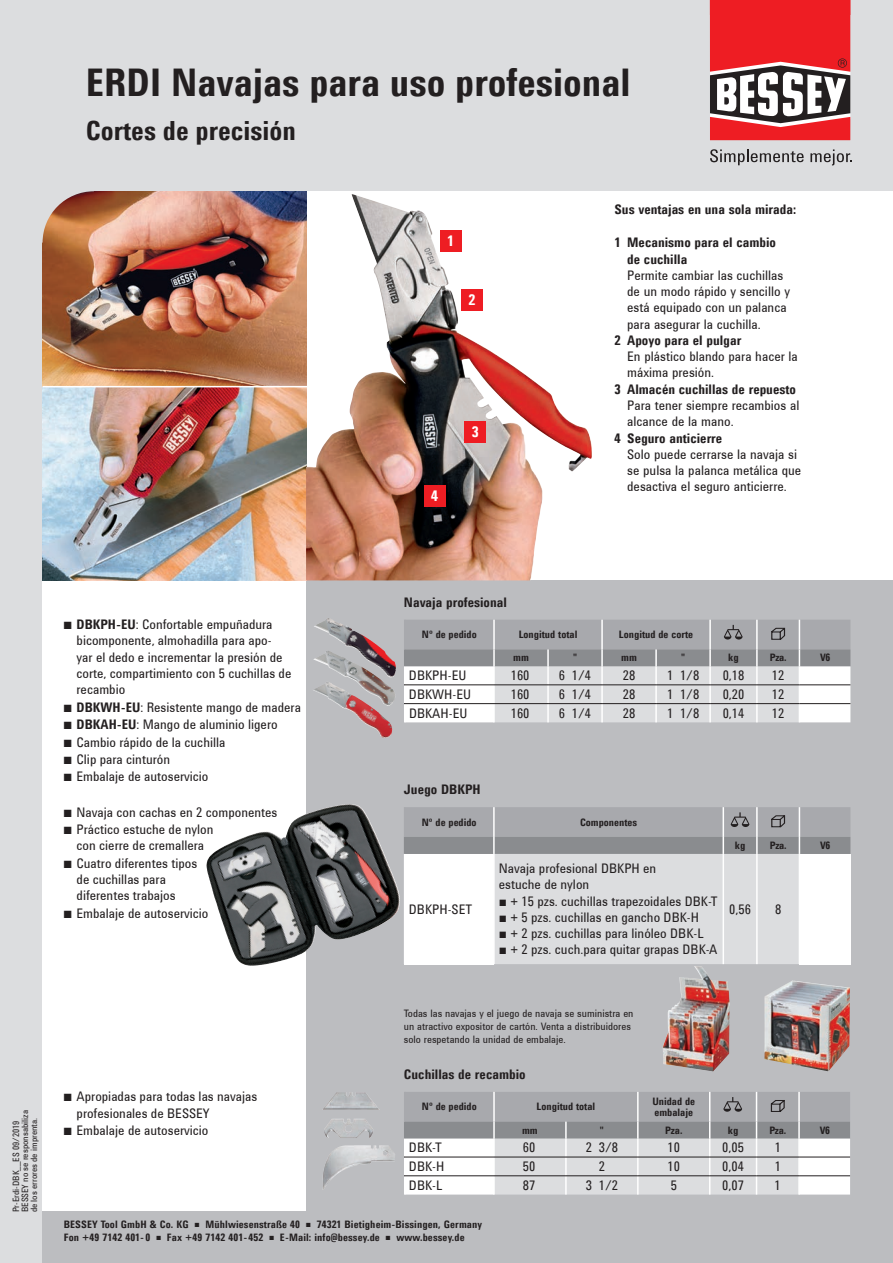
<style>
.page{position:relative;width:893px;height:1263px;background:#dcdddf}
.page>*{position:absolute;margin:0;border:0;box-sizing:border-box;transform-origin:0 0}
.t1{font:700 39px "Utah WGL Cond";color:#231f20}
.t2{font:700 27px "Utah WGL Cond";color:#231f20}
.t3{font:700 15px "Utah WGL Cond";color:#fff}
.Copy{font:13.5px/16.2px "Utah WGL Cond";color:#231f20}
.Copy_Head{font:700 13.5px "Utah WGL Cond";color:#231f20}
.Copy-2{font:700 13.5px "Utah WGL Cond";color:#231f20}
.Copy-3{font:700 10.5px "Utah WGL Cond";letter-spacing:.01em;color:#231f20}
.Copy_Head-2{font:10.5px/12.6px "Utah WGL Cond";color:#231f20}
.Copy_Head-3{font:700 10.5px "Utah WGL Cond";color:#231f20}
.Bullet{font:9px "Utah WGL Cond";color:#231f20}
.s1{font-weight:700}
</style>
<div class="page">
<div style="left:43px;top:191px;width:850px;height:1072px;background:#fff"></div>
<div style="left:306px;top:580px;width:587px;height:683px;background:#bcbdc0"></div>
<img style="left:43px;top:387px;width:263px;height:193px">
<img style="left:43px;top:191px;width:263px;height:195px">
<div style="left:43px;top:1212px;width:850px;height:51px;background:#bcbdc0"></div>
<img style="left:306px;top:194px;width:237px;height:386px">
<div style="left:440px;top:230px;width:21px;height:21px;background:#ee1d23"></div>
<div style="left:461px;top:289px;width:21px;height:22px;background:#ee1d23"></div>
<div style="left:465px;top:421px;width:21px;height:21px;background:#ee1d23"></div>
<div style="left:424px;top:485px;width:21px;height:22px;background:#ee1d23"></div>
<svg style="left:42px;top:191px;width:52px;height:52px"></svg>
<img style="left:764px;top:980px;width:86px;height:91px">
<img style="left:663px;top:966px;width:67px;height:106px">
<img style="left:313px;top:659px;width:82px;height:44px">
<img style="left:313px;top:681px;width:79px;height:57px">
<img style="left:314px;top:618px;width:82px;height:59px">
<img style="left:207px;top:804px;width:193px;height:162px">
<img style="left:323px;top:1092px;width:56px;height:18px">
<img style="left:324px;top:1119px;width:49px;height:19px">
<img style="left:323px;top:1145px;width:72px;height:44px">
<div style="left:353px;top:1167px;width:22px;height:13px;background:#bcbdc0"></div>
<svg style="left:404px;top:620px;width:446px;height:102px"></svg>
<svg style="left:404px;top:1092px;width:446px;height:102px"></svg>
<svg style="left:404px;top:807px;width:446px;height:157px"></svg>
<svg style="left:710px;top:15px;width:140px;height:125px"></svg>
<svg style="left:710px;top:149px;width:94px;height:16px"></svg>
<svg style="left:810px;top:149px;width:42px;height:16px"></svg>
<div style="left:710px;top:0;width:140px;height:15px;background:#ee1d23"></div>
<hr style="left:43px;top:386px;width:268px;height:1px;background:#fff">
<p class="t1" style="left:86px;top:53px;width:546px">ERDI Navajas para uso profesional</p>
<p class="t2" style="left:86px;top:110px;width:212px">Cortes de precisión</p>
<p class="t3" style="left:447px;top:229px;width:8px">1</p>
<p class="t3" style="left:468px;top:289px;width:8px">2</p>
<p class="t3" style="left:431px;top:485px;width:8px">4</p>
<p class="t3" style="left:472px;top:420px;width:8px">3</p>
<p class="Copy-2" style="left:614px;top:199px;width:183px">Sus ventajas en una sola mirada:</p>
<p class="Copy" style="left:627px;top:234px;width:164px;text-indent:-13px"><span class="s1">1 Mecanismo para el cambio de cuchilla<br></span>Permite cambiar las cuchillas de un modo rápido y sencillo y está equipado con un palanca para asegurar la cuchilla.</p>
<p class="Copy" style="left:627px;top:332px;width:172px;text-indent:-13px"><span class="s1">2 Apoyo para el pulgar<br></span>En plástico blando para hacer la máxima presión.</p>
<p class="Copy" style="left:627px;top:380px;width:174px;text-indent:-13px"><span class="s1">3 Almacén cuchillas de repuesto<br></span>Para tener siempre recambios al alcance de la mano.</p>
<p class="Copy" style="left:627px;top:429px;width:176px;text-indent:-13px"><span class="s1">4 Seguro anticierre<br></span>Solo puede cerrarse la navaja si se pulsa la palanca metálica que desactiva el seguro anticierre.</p>
<p class="Bullet" style="left:9px;top:1212px;width:93px;rotate:-90deg">Pr-Erdi-DBK__ES 09/2019</p>
<p class="Bullet" style="left:18px;top:1212px;width:104px;rotate:-90deg">BESSEY no se responsabiliza</p>
<p class="Bullet" style="left:27px;top:1212px;width:96px;rotate:-90deg">de los errores de imprenta.</p>
<p class="Copy" style="left:77px;top:616px;width:216px"><span class="s1">DBKPH-EU</span>: Confortable empuñadura bicomponente, almohadilla para apo-<br>yar el dedo e incrementar la presión de corte, compartimiento con 5 cuchillas de recambio</p>
<p class="Copy" style="left:77px;top:698px;width:226px"><span class="s1">DBKWH-EU</span>: Resistente mango de madera</p>
<p class="Copy" style="left:77px;top:716px;width:203px"><span class="s1">DBKAH-EU</span>: Mango de aluminio ligero</p>
<p class="Copy" style="left:77px;top:733px;width:150px">Cambio rápido de la cuchilla</p>
<p class="Copy" style="left:77px;top:751px;width:95px">Clip para cinturón</p>
<p class="Copy" style="left:77px;top:768px;width:133px">Embalaje de autoservicio</p>
<p class="Copy" style="left:77px;top:803px;width:202px">Navaja con cachas en 2 componentes</p>
<p class="Copy" style="left:77px;top:821px;width:138px">Práctico estuche de nylon con cierre de cremallera</p>
<p class="Copy" style="left:77px;top:855px;width:122px">Cuatro diferentes tipos de cuchillas para diferentes trabajos</p>
<p class="Copy" style="left:77px;top:904px;width:133px">Embalaje de autoservicio</p>
<p class="Copy" style="left:77px;top:1088px;width:182px">Apropiadas para todas las navajas profesionales de BESSEY</p>
<p class="Copy" style="left:77px;top:1122px;width:133px">Embalaje de autoservicio</p>
<p class="Copy_Head" style="left:404px;top:592px;width:104px">Navaja profesional</p>
<p class="Copy_Head-3" style="left:422px;top:627px;width:56px">Nº de pedido</p>
<p class="Copy_Head-3" style="left:519px;top:627px;width:60px">Longitud total</p>
<p class="Copy_Head-3" style="left:619px;top:627px;width:76px">Longitud de corte</p>
<p class="Copy-3" style="left:513px;top:650px;width:17px">mm</p>
<p class="Copy-3" style="left:681px;top:650px;width:5px">"</p>
<p class="Copy-3" style="left:728px;top:650px;width:12px">kg</p>
<p class="Copy-3" style="left:770px;top:650px;width:18px">Pza.</p>
<p class="Copy-3" style="left:820px;top:650px;width:12px">V6</p>
<p class="Copy-3" style="left:573px;top:650px;width:5px">"</p>
<p class="Copy-3" style="left:621px;top:650px;width:17px">mm</p>
<p class="Copy" style="left:409px;top:667px;width:59px">DBKPH-EU</p>
<p class="Copy" style="left:511px;top:667px;width:20px">160</p>
<p class="Copy" style="left:559px;top:667px;width:34px">6 1/4</p>
<p class="Copy" style="left:623px;top:667px;width:14px">28</p>
<p class="Copy" style="left:667px;top:667px;width:34px">1 1/8</p>
<p class="Copy" style="left:723px;top:667px;width:23px">0,18</p>
<p class="Copy" style="left:772px;top:667px;width:14px">12</p>
<p class="Copy" style="left:409px;top:686px;width:64px">DBKWH-EU</p>
<p class="Copy" style="left:511px;top:686px;width:20px">160</p>
<p class="Copy" style="left:559px;top:686px;width:34px">6 1/4</p>
<p class="Copy" style="left:623px;top:686px;width:14px">28</p>
<p class="Copy" style="left:667px;top:686px;width:34px">1 1/8</p>
<p class="Copy" style="left:723px;top:686px;width:23px">0,20</p>
<p class="Copy" style="left:772px;top:686px;width:14px">12</p>
<p class="Copy" style="left:409px;top:704px;width:60px">DBKAH-EU</p>
<p class="Copy" style="left:511px;top:704px;width:20px">160</p>
<p class="Copy" style="left:559px;top:704px;width:34px">6 1/4</p>
<p class="Copy" style="left:623px;top:704px;width:14px">28</p>
<p class="Copy" style="left:667px;top:704px;width:34px">1 1/8</p>
<p class="Copy" style="left:723px;top:704px;width:23px">0,14</p>
<p class="Copy" style="left:772px;top:704px;width:14px">12</p>
<p class="Copy_Head" style="left:404px;top:780px;width:78px">Juego DBKPH</p>
<p class="Copy_Head-3" style="left:422px;top:814px;width:56px">Nº de pedido</p>
<p class="Copy_Head-3" style="left:580px;top:814px;width:59px">Componentes</p>
<p class="Copy" style="left:409px;top:900px;width:65px">DBKPH-SET</p>
<p class="Copy" style="left:499px;top:860px;width:159px">Navaja profesional DBKPH en</p>
<p class="Copy" style="left:499px;top:876px;width:92px">estuche de nylon</p>
<p class="Copy" style="left:499px;top:892px;width:220px">■ + 15 pzs. cuchillas trapezoidales DBK-T</p>
<p class="Copy" style="left:499px;top:908px;width:202px">■ + 5 pzs. cuchillas en gancho DBK-H</p>
<p class="Copy" style="left:499px;top:925px;width:206px">■ + 2 pzs. cuchillas para linóleo DBK-L</p>
<p class="Copy" style="left:499px;top:941px;width:220px">■ + 2 pzs. cuch.para quitar grapas DBK-A</p>
<p class="Copy-3" style="left:735px;top:837px;width:12px">kg</p>
<p class="Copy-3" style="left:770px;top:837px;width:18px">Pza.</p>
<p class="Copy-3" style="left:820px;top:837px;width:12px">V6</p>
<p class="Copy" style="left:729px;top:900px;width:23px">0,56</p>
<p class="Copy" style="left:775px;top:900px;width:8px">8</p>
<p class="Copy_Head-2" style="left:404px;top:1007px;width:231px">Todas las navajas y el juego de navaja se suministra en un atractivo expositor de cartón. Venta a distribuidores solo respetando la unidad de embalaje.</p>
<p class="Copy_Head" style="left:404px;top:1064px;width:123px">Cuchillas de recambio</p>
<p class="Copy_Head-3" style="left:422px;top:1099px;width:56px">Nº de pedido</p>
<p class="Copy_Head-3" style="left:537px;top:1099px;width:60px">Longitud total</p>
<p class="Copy_Head-3" style="left:652px;top:1094px;width:44px">Unidad de</p>
<p class="Copy_Head-3" style="left:654px;top:1104px;width:40px">embalaje</p>
<p class="Copy-3" style="left:522px;top:1122px;width:17px">mm</p>
<p class="Copy-3" style="left:600px;top:1122px;width:5px">"</p>
<p class="Copy-3" style="left:665px;top:1122px;width:19px">Pza.</p>
<p class="Copy-3" style="left:728px;top:1122px;width:12px">kg</p>
<p class="Copy-3" style="left:769px;top:1122px;width:18px">Pza.</p>
<p class="Copy-3" style="left:820px;top:1122px;width:12px">V6</p>
<p class="Copy" style="left:409px;top:1139px;width:34px">DBK-T</p>
<p class="Copy" style="left:523px;top:1139px;width:14px">60</p>
<p class="Copy" style="left:586px;top:1139px;width:34px">2 3/8</p>
<p class="Copy" style="left:667px;top:1139px;width:14px">10</p>
<p class="Copy" style="left:722px;top:1139px;width:23px">0,05</p>
<p class="Copy" style="left:775px;top:1139px;width:8px">1</p>
<p class="Copy" style="left:409px;top:1158px;width:37px">DBK-H</p>
<p class="Copy" style="left:523px;top:1158px;width:14px">50</p>
<p class="Copy" style="left:599px;top:1158px;width:8px">2</p>
<p class="Copy" style="left:667px;top:1158px;width:14px">10</p>
<p class="Copy" style="left:722px;top:1158px;width:23px">0,04</p>
<p class="Copy" style="left:775px;top:1158px;width:8px">1</p>
<p class="Copy" style="left:409px;top:1177px;width:35px">DBK-L</p>
<p class="Copy" style="left:523px;top:1177px;width:14px">87</p>
<p class="Copy" style="left:586px;top:1177px;width:34px">3 1/2</p>
<p class="Copy" style="left:671px;top:1177px;width:8px">5</p>
<p class="Copy" style="left:722px;top:1177px;width:23px">0,07</p>
<p class="Copy" style="left:775px;top:1177px;width:8px">1</p>
<p class="Copy-3" style="left:64px;top:1216px;width:127px">BESSEY Tool GmbH &amp; Co. KG</p>
<p class="Copy-3" style="left:206px;top:1216px;width:96px">Mühlwiesenstraße 40</p>
<p class="Copy-3" style="left:317px;top:1216px;width:167px">74321 Bietigheim-Bissingen, Germany</p>
<p class="Copy-3" style="left:64px;top:1230px;width:88px">Fon +49 7142 401-0</p>
<p class="Copy-3" style="left:167px;top:1230px;width:98px">Fax +49 7142 401-452</p>
<p class="Copy-3" style="left:280px;top:1230px;width:101px">E-Mail: info@bessey.de</p>
<p class="Copy-3" style="left:396px;top:1230px;width:70px">www.bessey.de</p>
</div>
